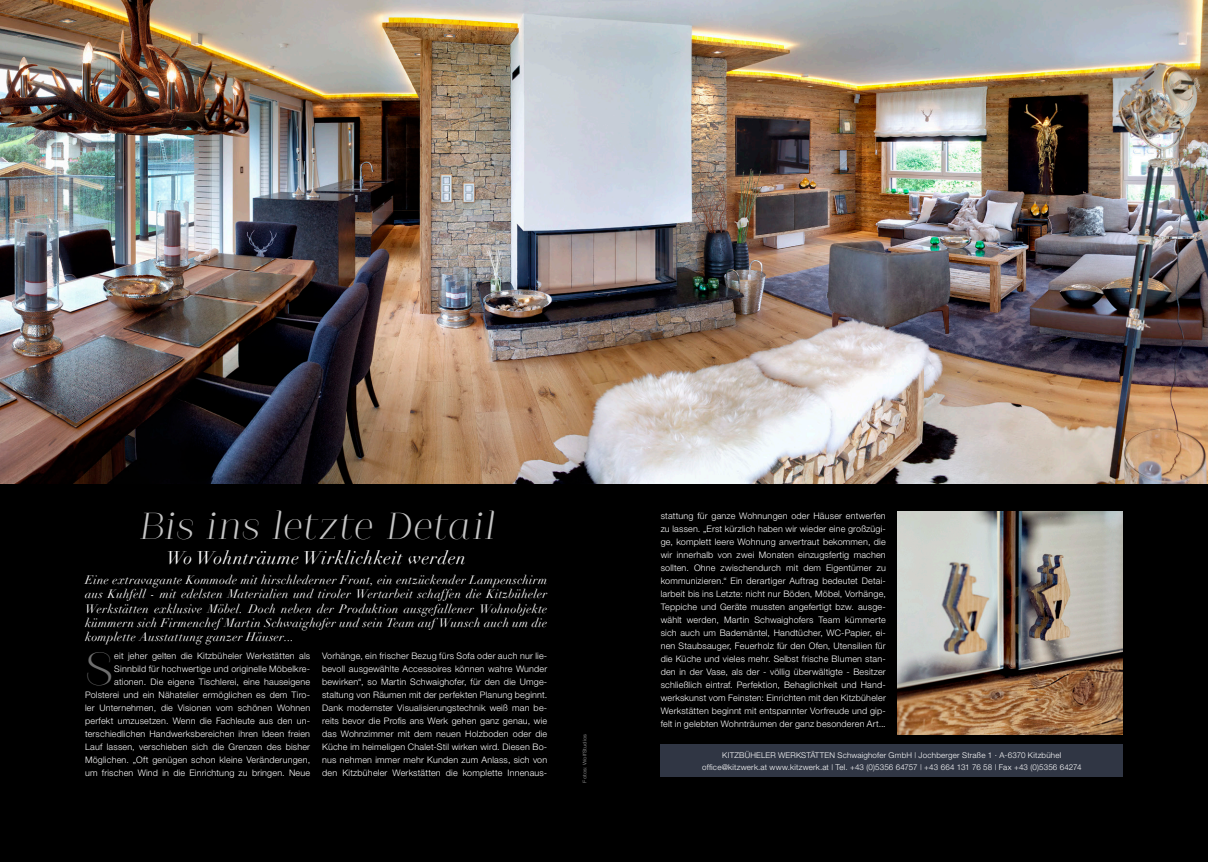
<style>
.page{position:relative;width:1208px;height:862px;background:#000}
.page>*{position:absolute;margin:0;border:0;box-sizing:border-box;transform-origin:0 0}
.t1{font:44.7px "Guadalupe Pro";color:#6e6e6e}
.t2{font:italic 36px "Guadalupe Pro";letter-spacing:.015em;color:#c5c5c5}
.t3{font:italic 18px "Didot";letter-spacing:.03em;color:#fff}
.t4{font:italic 12px/14.4px "Didot";letter-spacing:.025em;color:#fff;text-align:justify}
.t5{font:300 9px/13px "Helvetica Neue";letter-spacing:.02em;color:#fff;text-align:justify}
.t6{font:300 8px/12px "Helvetica Neue";letter-spacing:.025em;color:#fff;text-align:center}
.t7{font:300 expanded 5px "Helvetica Neue";letter-spacing:.02em;color:#9c9c9c}
</style>
<div class="page">
<img style="left:0;top:0;width:1208px;height:484px">
<div style="left:660px;top:744px;width:463px;height:33px;background:#303644"></div>
<img style="left:897px;top:512px;width:226px;height:222px">
<h2 class="t2" style="left:138px;top:505px;width:359px">Bis ins letzte Detail</h2>
<h3 class="t3" style="left:166px;top:546px;width:301px">Wo Wohnträume Wirklichkeit werden</h3>
<p class="t4" style="left:85px;top:572px;width:464px">Eine extravagante Kommode mit hirschlederner Front, ein entzückender Lampenschirm aus Kuhfell - mit edelsten Materialien und tiroler Wertarbeit schaffen die Kitzbüheler Werkstätten exklusive Möbel. Doch neben der Produktion ausgefallener Wohnobjekte kümmern sich Firmenchef Martin Schwaighofer und sein Team auf Wunsch auch um die komplette Ausstattung ganzer Häuser...</p>
<h1 class="t1" style="left:85px;top:643px;width:30px">S</h1>
<p class="t5" style="left:85px;top:649px;width:227px;text-align:right">eit jeher gelten die Kitzbüheler Werkstätten als Sinnbild für hochwertige und originelle Möbelkre&shy;ationen. Die eigene Tischlerei, eine hauseigene Polsterei und ein Nähatelier ermöglichen es dem Tiro&shy;ler Unternehmen, die Visionen vom schönen Wohnen perfekt umzusetzen. Wenn die Fachleute aus den un&shy;terschiedlichen Handwerksbereichen ihren Ideen freien Lauf lassen, verschieben sich die Grenzen des bisher Möglichen. „Oft genügen schon kleine Veränderungen, um frischen Wind in die Einrichtung zu bringen. Neue</p>
<p class="t5" style="left:322px;top:649px;width:227px">Vorhänge, ein frischer Bezug fürs Sofa oder auch nur lie&shy;bevoll ausgewählte Accessoires können wahre Wunder bewirken“, so Martin Schwaighofer, für den die Umge&shy;staltung von Räumen mit der perfekten Planung beginnt.<br>Dank modernster Visualisierungstechnik weiß man be&shy;reits bevor die Profis ans Werk gehen ganz genau, wie das Wohnzimmer mit dem neuen Holzboden oder die Küche im heimeligen Chalet-Stil wirken wird. Diesen Bo&shy;nus nehmen immer mehr Kunden zum Anlass, sich von den Kitzbüheler Werkstätten die komplette Innenaus-</p>
<p class="t7" style="left:582px;top:782px;width:50px;rotate:-90deg">Fotos: WolfStudios</p>
<p class="t5" style="left:660px;top:509px;width:227px">stattung für ganze Wohnungen oder Häuser entwerfen zu lassen. „Erst kürzlich haben wir wieder eine großzügi&shy;ge, komplett leere Wohnung anvertraut bekommen, die wir innerhalb von zwei Monaten einzugsfertig machen sollten. Ohne zwischendurch mit dem Eigentümer zu kommunizieren.“ Ein derartiger Auftrag bedeutet Detai&shy;larbeit bis ins Letzte: nicht nur Böden, Möbel, Vorhänge, Teppiche und Geräte mussten angefertigt bzw. ausge&shy;wählt werden, Martin Schwaighofers Team kümmerte sich auch um Bademäntel, Handtücher, WC-Papier, ei&shy;nen Staubsauger, Feuerholz für den Ofen, Utensilien für die Küche und vieles mehr. Selbst frische Blumen stan&shy;den in der Vase, als der - völlig überwältigte - Besitzer schließlich eintraf. Perfektion, Behaglichkeit und Hand&shy;werkskunst vom Feinsten: Einrichten mit den Kitzbüheler Werkstätten beginnt mit entspannter Vorfreude und gip&shy;felt in gelebten Wohnträumen der ganz besonderen Art...</p>
<p class="t6" style="left:702px;top:748px;width:381px">KITZBÜHELER WERKSTÄTTEN Schwaighofer GmbH | Jochberger Straße 1 · A-6370 Kitzbühel office@kitzwerk.at www.kitzwerk.at | Tel. +43 (0)5356 64757 | +43 664 131 76 58 | Fax +43 (0)5356 64274</p>
</div>
